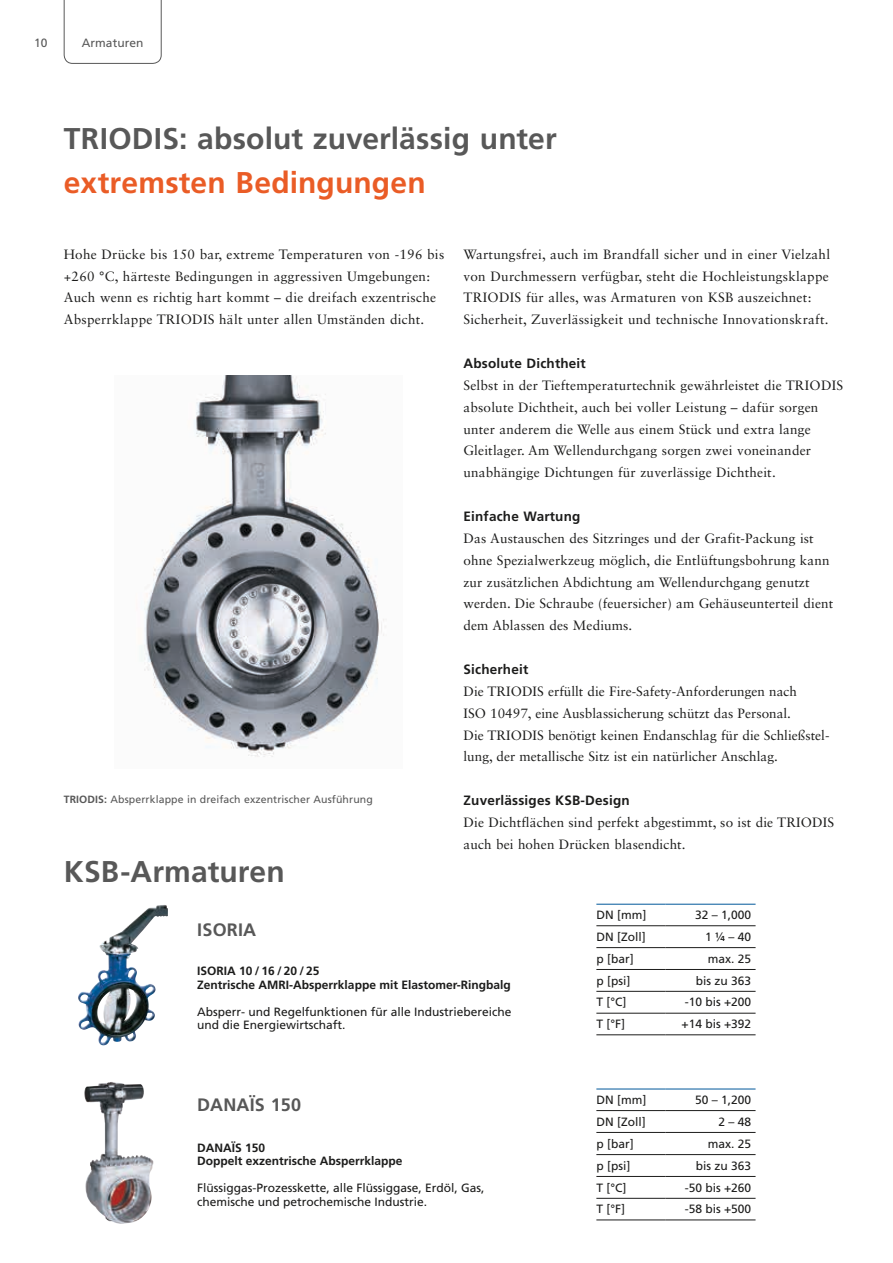
<style>
.page{position:relative;width:893px;height:1263px;background:#fff}
.page>*{position:absolute;margin:0;border:0;box-sizing:border-box;transform-origin:0 0}
.t1{font:700 30px "Frutiger LT Pro";letter-spacing:.005em;color:#585858}
.t2{font:700 30px "Frutiger LT Pro";letter-spacing:.005em;color:#ea5c26}
.t3{font:700 18px "Frutiger LT Pro";letter-spacing:.01em;color:#585858}
.t4{font:13.5px/21.9px "Sabon LT Std";letter-spacing:.015em;color:#1c1c1b}
.t5{font:700 13.5px "Frutiger LT Pro";letter-spacing:.015em;color:#1c1c1b}
.t6{font:12px/13.5px "Frutiger LT Pro";color:#1c1c1b}
.t7{font:700 12px/13.5px "Frutiger LT Pro";color:#1c1c1b}
.t8{font:12px "Frutiger LT Pro";letter-spacing:.005em;color:#585858}
.t9{font:10.5px "Frutiger LT Pro";letter-spacing:.01em;color:#585858}
.s1{font-weight:700}
</style>
<div class="page">
<hr style="left:596px;top:925px;width:69px;height:1px;background:#1c1c1b">
<hr style="left:665px;top:925px;width:91px;height:1px;background:#1c1c1b">
<hr style="left:596px;top:947px;width:69px;height:1px;background:#1c1c1b">
<hr style="left:665px;top:947px;width:91px;height:1px;background:#1c1c1b">
<hr style="left:596px;top:969px;width:69px;height:1px;background:#1c1c1b">
<hr style="left:665px;top:969px;width:91px;height:1px;background:#1c1c1b">
<hr style="left:596px;top:991px;width:69px;height:1px;background:#1c1c1b">
<hr style="left:665px;top:991px;width:91px;height:1px;background:#1c1c1b">
<hr style="left:596px;top:1013px;width:69px;height:1px;background:#1c1c1b">
<hr style="left:665px;top:1013px;width:91px;height:1px;background:#1c1c1b">
<hr style="left:596px;top:1034px;width:69px;height:1px;background:#1c1c1b">
<hr style="left:665px;top:1034px;width:91px;height:1px;background:#1c1c1b">
<hr style="left:596px;top:904px;width:69px;height:1px;background:#00589a">
<hr style="left:665px;top:904px;width:91px;height:1px;background:#00589a">
<img style="left:141px;top:375px;width:245px;height:382px">
<img style="left:78px;top:905px;width:86px;height:99px">
<img style="left:84px;top:1082px;width:32px;height:141px">
<svg style="left:665px;top:1089px;width:91px;height:131px"></svg>
<hr style="left:596px;top:1110px;width:69px;height:1px;background:#1c1c1b">
<hr style="left:665px;top:1110px;width:91px;height:1px;background:#1c1c1b">
<hr style="left:665px;top:1176px;width:91px;height:1px;background:#1c1c1b">
<hr style="left:665px;top:1220px;width:91px;height:1px;background:#1c1c1b">
<hr style="left:596px;top:1132px;width:69px;height:1px;background:#1c1c1b">
<hr style="left:665px;top:1132px;width:91px;height:1px;background:#1c1c1b">
<hr style="left:596px;top:1154px;width:69px;height:1px;background:#1c1c1b">
<hr style="left:665px;top:1154px;width:91px;height:1px;background:#1c1c1b">
<hr style="left:596px;top:1176px;width:69px;height:1px;background:#1c1c1b">
<hr style="left:596px;top:1198px;width:69px;height:1px;background:#1c1c1b">
<hr style="left:665px;top:1198px;width:91px;height:1px;background:#1c1c1b">
<hr style="left:596px;top:1220px;width:69px;height:1px;background:#1c1c1b">
<hr style="left:596px;top:1088px;width:69px;height:1px;background:#00589a">
<hr style="left:665px;top:1088px;width:91px;height:1px;background:#00589a">
<svg style="left:64px;top:0;width:98px;height:64px"></svg>
<p class="t8" style="left:34px;top:36px;width:15px">10</p>
<p class="t8" style="left:82px;top:35px;width:63px">Armaturen</p>
<h1 class="t1" style="left:64px;top:121px;width:494px">TRIODIS: absolut zuverlässig unter</h1>
<h1 class="t2" style="left:64px;top:165px;width:363px">extremsten Bedingungen</h1>
<p class="t4" style="left:64px;top:243px;width:382px">Hohe Drücke bis 150 bar, extreme Temperaturen von -196 bis +260 °C, härteste Bedingungen in aggressiven Umgebungen:<br>Auch wenn es richtig hart kommt – die dreifach exzentrische Absperrklappe TRIODIS hält unter allen Umständen dicht.</p>
<p class="t9" style="left:64px;top:793px;width:311px"><span class="s1">TRIODIS:</span> Absperrklappe in dreifach exzentrischer Ausführung</p>
<h1 class="t1" style="left:64px;top:854px;width:223px">KSB-Armaturen</h1>
<p class="t4" style="left:463px;top:243px;width:368px">Wartungsfrei, auch im Brandfall sicher und in einer Vielzahl von Durchmessern verfügbar, steht die Hochleistungsklappe TRIODIS für alles, was Armaturen von KSB auszeichnet:<br>Sicherheit, Zuverlässigkeit und technische Innovationskraft.</p>
<p class="t5" style="left:463px;top:355px;width:124px">Absolute Dichtheit</p>
<p class="t4" style="left:463px;top:374px;width:381px">Selbst in der Tieftemperaturtechnik gewährleistet die TRIODIS absolute Dichtheit, auch bei voller Leistung – dafür sorgen unter anderem die Welle aus einem Stück und extra lange Gleitlager. Am Wellendurchgang sorgen zwei voneinander unabhängige Dichtungen für zuverlässige Dichtheit.</p>
<p class="t5" style="left:463px;top:508px;width:118px">Einfache Wartung</p>
<p class="t4" style="left:463px;top:527px;width:371px">Das Austauschen des Sitzringes und der Grafit-Packung ist ohne Spezialwerkzeug möglich, die Entlüftungsbohrung kann zur zusätzlichen Abdichtung am Wellendurchgang genutzt werden. Die Schraube (feuersicher) am Gehäuseunterteil dient dem Ablassen des Mediums.</p>
<p class="t5" style="left:463px;top:661px;width:66px">Sicherheit</p>
<p class="t4" style="left:463px;top:680px;width:367px">Die TRIODIS erfüllt die Fire-Safety-Anforderungen nach<br>ISO 10497, eine Ausblassicherung schützt das Personal.<br>Die TRIODIS benötigt keinen Endanschlag für die Schließstel&shy;lung, der metallische Sitz ist ein natürlicher Anschlag.</p>
<p class="t5" style="left:463px;top:792px;width:168px">Zuverlässiges KSB-Design</p>
<p class="t4" style="left:463px;top:811px;width:372px">Die Dichtflächen sind perfekt abgestimmt, so ist die TRIODIS auch bei hohen Drücken blasendicht.</p>
<h2 class="t3" style="left:197px;top:919px;width:60px">ISORIA</h2>
<p class="t7" style="left:197px;top:964px;width:315px">ISORIA 10 / 16 / 20 / 25<br>Zentrische AMRI-Absperrklappe mit Elastomer-Ringbalg</p>
<p class="t6" style="left:197px;top:1005px;width:316px">Absperr- und Regelfunktionen für alle Industriebereiche und die Energiewirtschaft.</p>
<h2 class="t3" style="left:197px;top:1094px;width:106px">DANAÏS 150</h2>
<p class="t7" style="left:197px;top:1141px;width:207px">DANAÏS 150<br>Doppelt exzentrische Absperrklappe</p>
<p class="t6" style="left:197px;top:1181px;width:289px">Flüssiggas-Prozesskette, alle Flüssiggase, Erdöl, Gas, chemische und petrochemische Industrie.</p>
<p class="t6" style="left:596px;top:908px;width:51px">DN [mm]</p>
<p class="t6" style="left:695px;top:908px;width:58px">32 – 1,000</p>
<p class="t6" style="left:596px;top:930px;width:51px">DN [Zoll]</p>
<p class="t6" style="left:705px;top:930px;width:48px">1 ¼ – 40</p>
<p class="t6" style="left:596px;top:952px;width:39px">p [bar]</p>
<p class="t6" style="left:708px;top:952px;width:45px">max. 25</p>
<p class="t6" style="left:596px;top:974px;width:35px">p [psi]</p>
<p class="t6" style="left:696px;top:974px;width:57px">bis zu 363</p>
<p class="t6" style="left:596px;top:995px;width:32px">T [°C]</p>
<p class="t6" style="left:685px;top:995px;width:68px">-10 bis +200</p>
<p class="t6" style="left:596px;top:1017px;width:30px">T [°F]</p>
<p class="t6" style="left:681px;top:1017px;width:71px">+14 bis +392</p>
<p class="t6" style="left:596px;top:1093px;width:51px">DN [mm]</p>
<p class="t6" style="left:695px;top:1093px;width:58px">50 – 1,200</p>
<p class="t6" style="left:596px;top:1115px;width:51px">DN [Zoll]</p>
<p class="t6" style="left:719px;top:1115px;width:34px">2 – 48</p>
<p class="t6" style="left:596px;top:1137px;width:39px">p [bar]</p>
<p class="t6" style="left:708px;top:1137px;width:45px">max. 25</p>
<p class="t6" style="left:596px;top:1159px;width:35px">p [psi]</p>
<p class="t6" style="left:696px;top:1159px;width:57px">bis zu 363</p>
<p class="t6" style="left:596px;top:1181px;width:32px">T [°C]</p>
<p class="t6" style="left:685px;top:1181px;width:68px">-50 bis +260</p>
<p class="t6" style="left:596px;top:1202px;width:30px">T [°F]</p>
<p class="t6" style="left:685px;top:1202px;width:68px">-58 bis +500</p>
</div>
